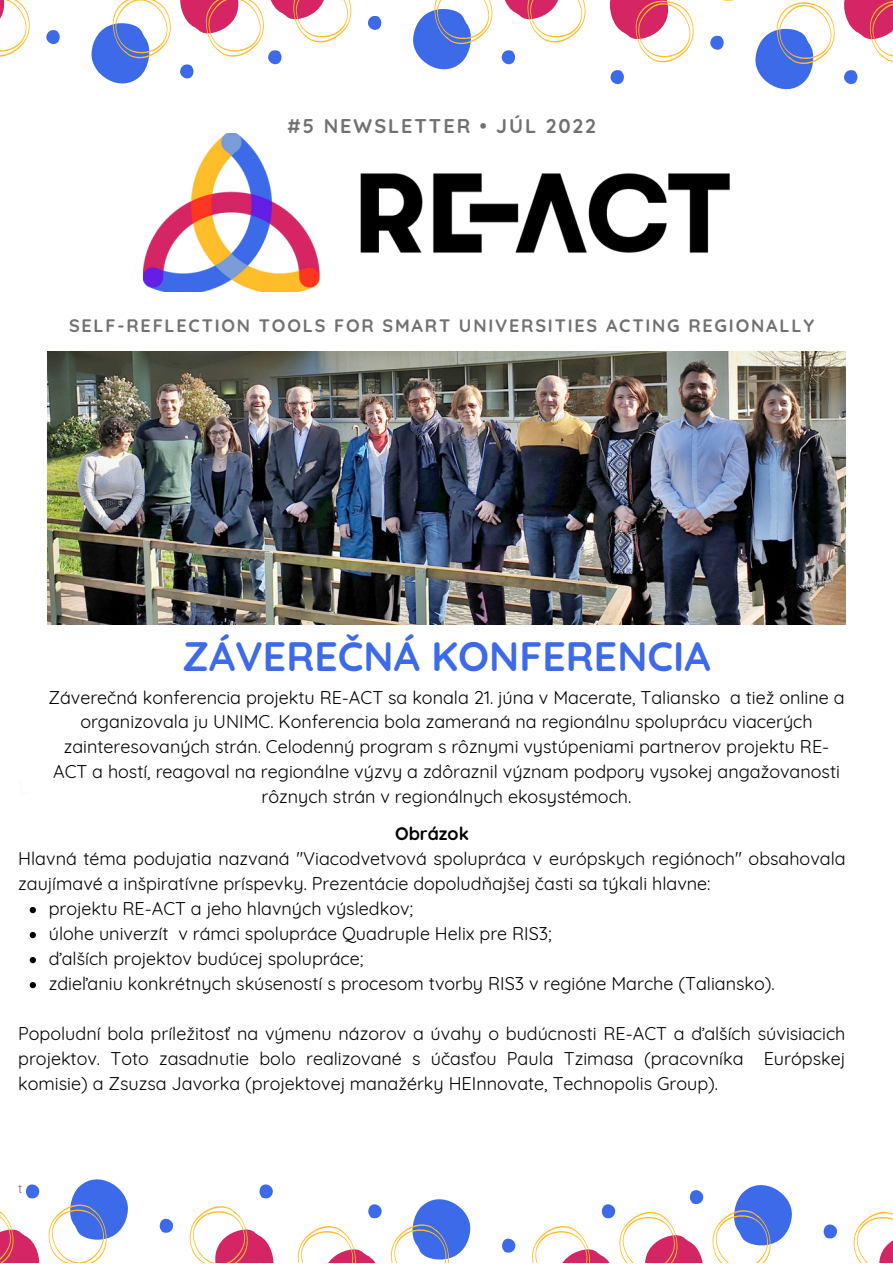
<style>
.page{position:relative;width:893px;height:1264px;background:#fff}
.page>*{position:absolute;margin:0;border:0;box-sizing:border-box;transform-origin:0 0}
.t1{font:700 40.95px "Quicksand";color:#3d6ae8}
.t2{font:700 19.8px "Quicksand";letter-spacing:.1em;color:#717171}
.t3{font:18px/25px "Quicksand";color:#000}
.t4{font:700 18px "Quicksand";letter-spacing:.1em;color:#717171}
.t5{font:700 18px "Quicksand";color:#000}
.t6{font:12.45px "Quicksand";color:#717171}
</style>
<div class="page">
<img style="left:47px;top:351px;width:798px;height:273px">
<svg style="left:0;top:0;width:30px;height:57px"></svg>
<svg style="left:46px;top:30px;width:14px;height:14px"></svg>
<svg style="left:91px;top:0;width:80px;height:83px"></svg>
<svg style="left:180px;top:0;width:172px;height:79px"></svg>
<svg style="left:368px;top:16px;width:14px;height:14px"></svg>
<svg style="left:413px;top:0;width:173px;height:69px"></svg>
<svg style="left:609px;top:0;width:283px;height:89px"></svg>
<svg style="left:853px;top:1211px;width:39px;height:51px"></svg>
<svg style="left:823px;top:1224px;width:14px;height:14px"></svg>
<svg style="left:712px;top:1185px;width:80px;height:77px"></svg>
<svg style="left:532px;top:1190px;width:172px;height:72px"></svg>
<svg style="left:502px;top:1238px;width:13px;height:14px"></svg>
<svg style="left:297px;top:1199px;width:174px;height:63px"></svg>
<svg style="left:259px;top:1184px;width:14px;height:14px"></svg>
<svg style="left:189px;top:1206px;width:85px;height:56px"></svg>
<svg style="left:159px;top:1218px;width:14px;height:15px"></svg>
<svg style="left:25px;top:1184px;width:15px;height:14px"></svg>
<svg style="left:48px;top:1179px;width:80px;height:83px"></svg>
<svg style="left:0;top:1211px;width:40px;height:51px"></svg>
<img style="left:144px;top:134px;width:585px;height:157px">
<svg style="left:30px;top:906px;width:6px;height:7px"></svg>
<svg style="left:30px;top:932px;width:6px;height:6px"></svg>
<svg style="left:30px;top:957px;width:6px;height:6px"></svg>
<svg style="left:30px;top:982px;width:6px;height:6px"></svg>
<p class="t2" style="left:287px;top:113px;width:310px">#5 NEWSLETTER • JÚL 2022</p>
<p class="t4" style="left:69px;top:314px;width:746px">SELF-REFLECTION TOOLS FOR SMART UNIVERSITIES ACTING REGIONALLY</p>
<h1 class="t1" style="left:182px;top:629px;width:529px">ZÁVEREČNÁ KONFERENCIA</h1>
<p class="t3" style="left:48px;top:684px;width:797px;text-align:center">Záverečná konferencia projektu RE-ACT sa konala 21. júna v Macerate, Taliansko a tiež online a organizovala ju UNIMC. Konferencia bola zameraná na regionálnu spoluprácu viacerých zainteresovaných strán. Celodenný program s rôznymi vystúpeniami partnerov projektu RE-ACT a hostí, reagoval na regionálne výzvy a zdôraznil význam podpory vysokej angažovanosti rôznych strán v regionálnych ekosystémoch.</p>
<p class="t5" style="left:395px;top:822px;width:75px">Obrázok</p>
<p class="t3" style="left:18px;top:845px;width:828px">Hlavná téma podujatia nazvaná "Viacodvetvová spolupráca v európskych regiónoch" obsahovala zaujímavé a inšpiratívne príspevky. Prezentácie dopoludňajšej časti sa týkali hlavne:</p>
<p class="t3" style="left:49px;top:896px;width:727px">projektu RE-ACT a jeho hlavných výsledkov;<br>úlohe univerzít v rámci spolupráce Quadruple Helix pre RIS3;<br>ďalších projektov budúcej spolupráce;<br>zdieľaniu konkrétnych skúseností s procesom tvorby RIS3 v regióne Marche (Taliansko).</p>
<p class="t3" style="left:18px;top:1021px;width:828px;text-align:justify">Popoludní bola príležitosť na výmenu názorov a úvahy o budúcnosti RE-ACT a ďalších súvisiacich projektov. Toto zasadnutie bolo realizované s účasťou Paula Tzimasa (pracovníka Európskej komisie) a Zsuzsa Javorka (projektovej manažérky HEInnovate, Technopolis Group).</p>
<p class="t6" style="left:18px;top:1180px;width:6px">t</p>
</div>
